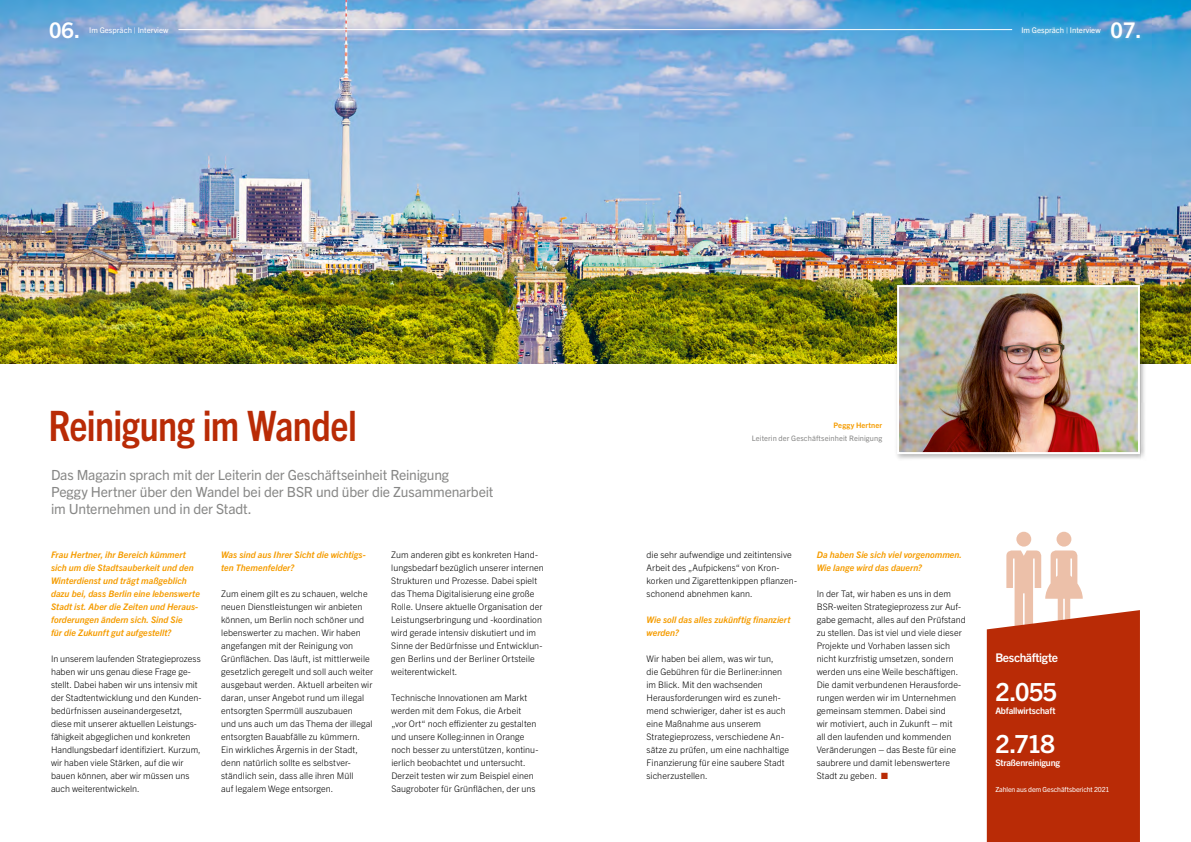
<style>
.page{position:relative;width:1191px;height:842px;background:#fff}
.page>*{position:absolute;margin:0;border:0;box-sizing:border-box;transform-origin:0 0}
.t1{font:700 condensed 42px "Trade Gothic Next LT Pro";letter-spacing:-.015em;color:#b92b06}
.t2{font:700 25px "Trade Gothic Next LT Pro";letter-spacing:-.035em;color:#fff}
.t3{font:700 21.6px "Trade Gothic Next LT Pro";color:#fff}
.t4{font:14px/17px "Trade Gothic Next LT Pro";letter-spacing:-.015em;color:#878786}
.t5{font:700 12px "Trade Gothic Next LT Pro";letter-spacing:-.035em;color:#fff}
.t6{font:300 9px/13px "Trade Gothic Next LT Pro";letter-spacing:.005em;color:#000}
.t7{font:italic 700 9px/13px "Trade Gothic Next LT Pro";color:#f59c00}
.t8{font:700 9px "Trade Gothic Next LT Pro";letter-spacing:-.02em;color:#fff}
.t9{font:7.8px "Trade Gothic Next LT Pro";color:#fff}
.t10{font:7.5px "Trade Gothic Next LT Pro";letter-spacing:.01em;color:#878786}
.t11{font:700 7.5px "Trade Gothic Next LT Pro";letter-spacing:.015em;color:#f59c00}
.t12{font:7px "Trade Gothic Next LT Pro";letter-spacing:-.015em;color:#fff}
.s1{color:#b92b06}
</style>
<div class="page">
<img style="left:0;top:0;width:1191px;height:363px">
<hr style="left:178px;top:29px;width:834px;height:1px;background:#fff">
<div style="left:1017px;top:22px;width:87px;height:16px;background:#dcdbd2;opacity:.5"></div>
<div style="left:1106px;top:18px;width:38px;height:25px;background:#dcdbd2;opacity:.5"></div>
<div style="left:1056px;top:532px;width:15px;height:15px;background:#ecc0a9;border-radius:50%"></div>
<div style="left:1016px;top:532px;width:15px;height:15px;background:#ecc0a9;border-radius:50%"></div>
<div style="left:894px;top:282px;width:252px;height:179px;background:#000;opacity:.3"></div>
<img style="left:900px;top:288px;width:237px;height:163px">
<div style="left:897px;top:285px;width:243px;height:169px;border:2px solid #fff"></div>
<svg style="left:986px;top:550px;width:154px;height:292px;background:#cb6145"></svg>
<h3 class="t3" style="left:49px;top:15px;width:32px">06.</h3>
<p class="t9" style="left:89px;top:24px;width:81px">Im Gespräch | Interview</p>
<p class="t9" style="left:1021px;top:24px;width:81px">Im Gespräch | Interview</p>
<h3 class="t3" style="left:1110px;top:15px;width:32px">07.</h3>
<h1 class="t1" style="left:48px;top:397px;width:310px">Reinigung im Wandel</h1>
<h3 class="t4" style="left:51px;top:466px;width:444px">Das Magazin sprach mit der Leiterin der Geschäftseinheit Reinigung<br>Peggy Hertner über den Wandel bei der BSR und über die Zusammenarbeit im Unternehmen und in der Stadt.</h3>
<p class="t7" style="left:51px;top:548px;width:150px">Frau Hertner, ihr Bereich kümmert sich um die Stadtsauberkeit und den Winterdienst und trägt maßgeblich dazu bei, dass Berlin eine lebenswerte Stadt ist. Aber die Zeiten und Heraus&shy;forderungen ändern sich. Sind Sie<br>für die Zukunft gut aufgestellt?</p>
<p class="t6" style="left:51px;top:652px;width:152px">In unserem laufenden Strategieprozess haben wir uns genau diese Frage ge&shy;stellt. Dabei haben wir uns intensiv mit der Stadtentwicklung und den Kunden&shy;bedürfnissen auseinandergesetzt, diese mit unserer aktuellen Leistungs&shy;fähigkeit abgeglichen und konkreten Handlungsbedarf identifiziert. Kurzum, wir haben viele Stärken, auf die wir bauen können, aber wir müssen uns auch weiterentwickeln.</p>
<p class="t7" style="left:221px;top:548px;width:146px">Was sind aus Ihrer Sicht die wichtigs&shy;ten Themenfelder?</p>
<p class="t6" style="left:221px;top:587px;width:153px">Zum einem gilt es zu schauen, welche neuen Dienstleistungen wir anbieten können, um Berlin noch schöner und lebenswerter zu machen. Wir haben angefangen mit der Reinigung von Grünflächen. Das läuft, ist mittlerweile gesetzlich geregelt und soll auch weiter ausgebaut werden. Aktuell arbeiten wir daran, unser Angebot rund um illegal entsorgten Sperrmüll auszubauen<br>und uns auch um das Thema der illegal entsorgten Bauabfälle zu kümmern.<br>Ein wirkliches Ärgernis in der Stadt, denn natürlich sollte es selbstver&shy;ständlich sein, dass alle ihren Müll<br>auf legalem Wege entsorgen.</p>
<p class="t6" style="left:391px;top:548px;width:154px">Zum anderen gibt es konkreten Hand&shy;lungsbedarf bezüglich unserer internen Strukturen und Prozesse. Dabei spielt das Thema Digitalisierung eine große Rolle. Unsere aktuelle Organisation der Leistungserbringung und -koordination wird gerade intensiv diskutiert und im Sinne der Bedürfnisse und Entwicklun&shy;gen Berlins und der Berliner Ortsteile weiterentwickelt.</p>
<p class="t6" style="left:391px;top:690px;width:148px">Technische Innovationen am Markt werden mit dem Fokus, die Arbeit „vor Ort“ noch effizienter zu gestalten und unsere Kolleg:innen in Orange noch besser zu unterstützen, kontinu&shy;ierlich beobachtet und untersucht.<br>Derzeit testen wir zum Beispiel einen Saugroboter für Grünflächen, der uns</p>
<p class="t11" style="left:833px;top:420px;width:50px">Peggy Hertner</p>
<p class="t10" style="left:752px;top:433px;width:132px">Leiterin der Geschäftseinheit Reinigung</p>
<p class="t6" style="left:646px;top:548px;width:152px">die sehr aufwendige und zeitintensive Arbeit des „Aufpickens“ von Kron&shy;korken und Zigarettenkippen pflanzen&shy;schonend abnehmen kann.</p>
<p class="t7" style="left:646px;top:613px;width:145px">Wie soll das alles zukünftig finanziert werden?</p>
<p class="t6" style="left:646px;top:652px;width:144px">Wir haben bei allem, was wir tun,<br>die Gebühren für die Berliner:innen im Blick. Mit den wachsenden<br>Herausforderungen wird es zuneh&shy;mend schwieriger, daher ist es auch eine Maßnahme aus unserem<br>Strategieprozess, verschiedene An&shy;sätze zu prüfen, um eine nachhaltige<br>Finanzierung für eine saubere Stadt sicherzustellen.</p>
<p class="t7" style="left:816px;top:548px;width:147px">Da haben Sie sich viel vorgenommen.<br>Wie lange wird das dauern?</p>
<p class="t6" style="left:816px;top:587px;width:151px">In der Tat, wir haben es uns in dem BSR-weiten Strategieprozess zur Auf&shy;gabe gemacht, alles auf den Prüfstand zu stellen. Das ist viel und viele dieser Projekte und Vorhaben lassen sich nicht kurzfristig umsetzen, sondern werden uns eine Weile beschäftigen.<br>Die damit verbundenen Herausforde&shy;rungen werden wir im Unternehmen gemeinsam stemmen. Dabei sind<br>wir motiviert, auch in Zukunft – mit<br>all den laufenden und kommenden Veränderungen – das Beste für eine saubrere und damit lebenswertere Stadt zu geben. <span class="s1">■</span></p>
<h3 class="t5" style="left:995px;top:649px;width:64px">Beschäftigte</h3>
<h2 class="t2" style="left:995px;top:675px;width:63px">2.055</h2>
<p class="t8" style="left:995px;top:704px;width:62px">Abfallwirtschaft</p>
<h2 class="t2" style="left:995px;top:727px;width:61px">2.718</h2>
<p class="t8" style="left:995px;top:756px;width:66px">Straßenreinigung</p>
<p class="t12" style="left:995px;top:785px;width:116px">Zahlen aus dem Geschäftsbericht 2021</p>
</div>
